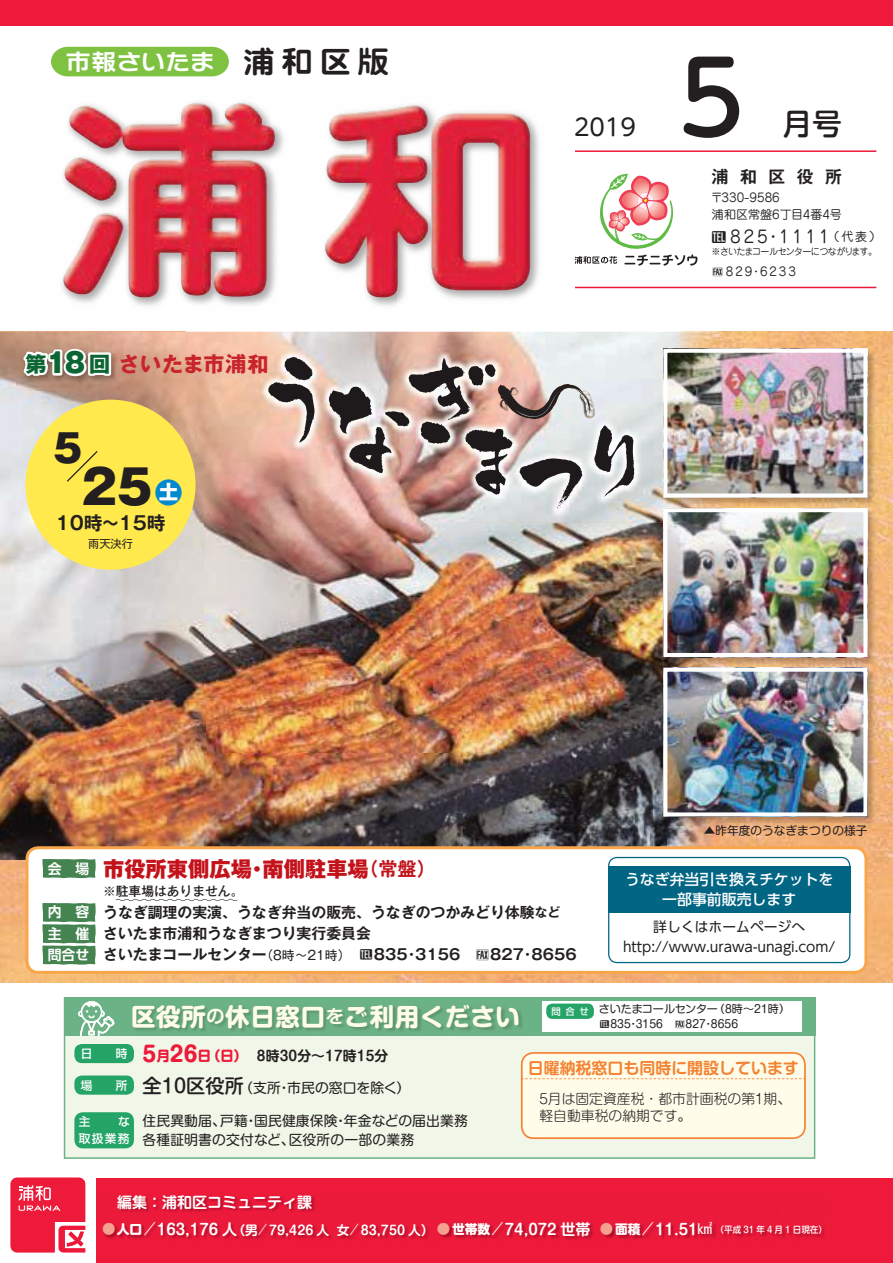
<style>
.page{position:relative;width:893px;height:1263px;background:#fff}
.page>*{position:absolute;margin:0;border:0;box-sizing:border-box;transform-origin:0 0}
.t1{font:103.8px "Kyo Madoka Kana B";color:#1e1a1b}
.t2{font:500 100.5px "UD Shin M Go Pro";color:#231f20}
.t3{font:79.05px "Kyo Madoka Kana B";color:#1e1a1b}
.t4{font:800 46.8px "Gothic MB101 Pro";color:#231f20}
.t5{font:800 38.25px "Gothic MB101 Pro";color:#231f20}
.t6{font:500 29.7px "UD Shin M Go Pro";color:#231f20}
.t7{font:700 24.45px "Shin M Go Pro";letter-spacing:.03em;color:#fffde9}
.t8{font:23.4px "UD Shin M Go Pro";color:#231f20}
.t9{font:21.75px "Typelabo N Std De Bold 90 pv RKSJ H";color:#fff;scale:1.11 1}
.t10{font:800 21.3px "Gothic MB101 Pro";color:#c4121a}
.t11{font:700 21px "Gothic MB101 Pro";letter-spacing:.025em;color:#c8242b}
.t12{font:700 18.75px "Gothic MB101 Pro De";color:#231f20}
.t13{font:16.95px "Jun 201 Pro Regular 90 pv RKSJ H";letter-spacing:.16em;color:#231f20}
.t14{font:16.8px "Gothic MB101 Pro De Bold 90 pv RKSJ H";letter-spacing:.685em;color:#231f20}
.t15{font:700 15.9px "Shin M Go Pro De";color:#f48232}
.t16{font:700 15px "Shin M Go Pro De";color:#fff}
.t17{font:700 14.85px/21.3px "Gothic MB101 Pro De";color:#231f20}
.t18{font:500 14.85px/20.2px "UD Shin Go Pro";color:#fff;text-align:center}
.t19{font:13.8px/19.2px "Shin M Go Pro";letter-spacing:.01em;color:#231f20}
.t20{font:13.8px/20.2px "UD Shin Go Pro";color:#231f20;text-align:center}
.t21{font:300 13.8px/17px "Shin M Go Pro";color:#231f20}
.t22{font:700 13.8px "Shin M Go Pro De";letter-spacing:.01em;color:#231f20}
.t23{font:500 12.75px "Gothic MB101 Pro";color:#231f20}
.t24{font:12px/16.5px "Jun 201 Pro Regular 90 pv RKSJ H";color:#231f20}
.t25{font:11.7px "Shin M Go Pro";color:#231f20}
.t26{font:500 11.7px/17px "Shin Go Pro";color:#fff;text-align:right}
.t27{font:11.25px "Gothic MB101 Pro";color:#231f20}
.t28{font:11.1px "Shin M Go Pro";letter-spacing:.01em;color:#231f20}
.t29{font:9.3px "Jun 201 Pro Regular 90 pv RKSJ H";letter-spacing:-.075em;color:#231f20;scale:.96 1}
.t30{font:500 9.3px "Shin Go Pro";color:#fff}
.s1{font-family:"Shin Go Pro De Bold 90 pv RKSJ H"}
.s2{font-family:"Jun 501 Pro Bold 90 pv RKSJ H";font-size:30.15px;color:#231f20}
.s3{font-weight:800;color:#0c6634}
.s4{font-weight:800;font-size:27px;color:#0c6634}
.s5{font-size:26.55px;color:#fff}
.s6{font-size:27.6px;color:#0089cf}
.s7{font-size:12px}
.s8{font-family:"UD Shin Go Pro De";font-weight:700;font-size:13.8px;color:#fff}
.s9{font-family:"Gothic MB101 Pro De";font-weight:700;font-size:19.2px}
.s10{font-family:"UD Shin Go Pro De";font-size:13.8px;color:#fff}
.s11{font-size:12.75px}
.s12{font-family:"Gothic MB101 Pro";font-weight:400;font-size:12.75px}
.s13{font-family:"Shin M Go Pro De";font-size:18px}
.s14{font-family:"Shin M Go Pro";font-size:21.3px;color:#ed1a3a}
.s15{font-family:"Shin M Go Pro";color:#ed1a3a}
.s16{font-weight:500;font-size:19.2px}
.s17{font-size:13.5px;color:#f6a090}
.s18{font-family:"Shin M Go Pro";font-weight:800;font-size:12.75px}
.s19{font-family:"DF Maru Gothic Std W5";font-weight:400}
.s20{font-family:"DF Maru Gothic Std W5";font-weight:400;font-size:12.75px}
.s21{font-family:"Shin M Go Pro";font-weight:500;font-size:9px}
</style>
<div class="page">
<div style="left:0;top:0;width:893px;height:26px;background:#ed1a3a"></div>
<hr style="left:575px;top:150px;width:301px;height:2px;background:#ed1a3a">
<hr style="left:575px;top:287px;width:301px;height:1px;background:#ed1a3a">
<img style="left:62px;top:102px;width:477px;height:204px">
<img style="left:63px;top:103px;width:467px;height:194px">
<svg style="left:575px;top:174px;width:122px;height:92px"></svg>
<div style="left:51px;top:47px;width:178px;height:29px;background:#7fc241"></div>
<div style="left:64px;top:1035px;width:751px;height:124px;background:#f1f7e8"></div>
<div style="left:64px;top:997px;width:751px;height:38px;background:#6bb286"></div>
<img style="left:134px;top:1007px;width:388px;height:24px">
<div style="left:74px;top:1112px;width:60px;height:36px;background:#25a467;border-radius:9px"></div>
<div style="left:74px;top:1044px;width:60px;height:19px;background:#25a467;border-radius:8px"></div>
<div style="left:74px;top:1075px;width:60px;height:20px;background:#25a467;border-radius:8px"></div>
<div style="left:542px;top:1001px;width:259px;height:31px;background:#fff"></div>
<div style="left:546px;top:1003px;width:48px;height:16px;background:#25a467;border-radius:6px"></div>
<svg style="left:78px;top:1001px;width:36px;height:34px"></svg>
<svg style="left:521px;top:1052px;width:285px;height:87px;background:#fef6df"></svg>
<img style="left:0;top:332px;width:893px;height:650px">
<img style="left:0;top:332px;width:205px;height:527px">
<img style="left:680px;top:332px;width:39px;height:16px">
<img style="left:205px;top:523px;width:462px;height:323px">
<img style="left:680px;top:506px;width:39px;height:2px">
<img style="left:667px;top:825px;width:52px;height:21px">
<svg style="left:26px;top:846px;width:841px;height:128px"></svg>
<img style="left:186px;top:332px;width:396px;height:191px">
<img style="left:582px;top:332px;width:13px;height:86px">
<img style="left:17px;top:342px;width:105px;height:48px">
<svg style="left:23px;top:349px;width:88px;height:27px"></svg>
<svg style="left:43px;top:859px;width:53px;height:19px"></svg>
<svg style="left:43px;top:903px;width:53px;height:62px;background:#5a9164"></svg>
<svg style="left:116px;top:899px;width:121px;height:2px"></svg>
<svg style="left:608px;top:857px;width:242px;height:106px"></svg>
<div style="left:608px;top:866px;width:242px;height:46px;background:#016584"></div>
<img style="left:663px;top:348px;width:213px;height:158px">
<img style="left:663px;top:349px;width:204px;height:148px">
<img style="left:663px;top:508px;width:213px;height:317px">
<img style="left:663px;top:508px;width:204px;height:149px">
<img style="left:663px;top:668px;width:204px;height:148px">
<div style="left:26px;top:400px;width:170px;height:170px;background:#ffe94d;border-radius:50%"></div>
<svg style="left:67px;top:451px;width:31px;height:31px"></svg>
<div style="left:96px;top:1178px;width:797px;height:85px;background:#ed1a3a"></div>
<img style="left:104px;top:1196px;width:721px;height:44px">
<svg style="left:11px;top:1178px;width:74px;height:74px;background:#ef3955"></svg>
<svg style="left:498px;top:384px;width:96px;height:35px;background:#af9e9a"></svg>
<svg style="left:477px;top:950px;width:12px;height:10px"></svg>
<h3 class="t9" style="left:66px;top:45px;width:293px"><span class="s1">市報</span>さいたま <span class="s2">浦和区版</span></h3>
<h3 class="t8" style="left:574px;top:108px;width:63px">2019</h3>
<h3 class="t11" style="left:26px;top:347px;width:245px"><span class="s3">第</span><span class="s4">18</span> <span class="s3">回</span>さいたま市浦和</h3>
<h1 class="t1" style="left:245px;top:350px;width:259px">うなぎ</h1>
<h3 class="t3" style="left:452px;top:420px;width:204px">まつり</h3>
<h3 class="t5" style="left:53px;top:417px;width:31px">5</h3>
<h3 class="t4" style="left:81px;top:448px;width:103px">25<span class="s5">●</span><span class="s6">土</span></h3>
<p class="t12" style="left:55px;top:507px;width:112px">10時～15時</p>
<p class="t27" style="left:88px;top:534px;width:46px">雨天決行</p>
<h2 class="t2" style="left:678px;top:16px;width:68px">5</h2>
<h3 class="t6" style="left:782px;top:100px;width:61px">月号</h3>
<p class="t14" style="left:712px;top:163px;width:131px">浦和区役所</p>
<p class="t24" style="left:711px;top:188px;width:133px">〒330-9586<br>浦和区常盤6丁目4番4号</p>
<p class="t13" style="left:711px;top:223px;width:172px">✓825・1111<span class="s7">（代表）</span></p>
<p class="t29" style="left:712px;top:244px;width:174px">※さいたまコールセンターにつながります。</p>
<p class="t24" style="left:726px;top:262px;width:72px">829・6233</p>
<p class="t25" style="left:704px;top:821px;width:165px">▲昨年度のうなぎまつりの様子</p>
<h3 class="t10" style="left:48px;top:851px;width:389px"><span class="s8">会　場</span> 市役所東側広場・南側駐車場<span class="s9">（常盤）</span></h3>
<p class="t23" style="left:103px;top:880px;width:142px">※駐車場はありません。</p>
<p class="t17" style="left:48px;top:900px;width:530px"><span class="s10">内　容</span> うなぎ調理の実演、うなぎ弁当の販売、うなぎのつかみどり体験<span class="s11">など</span><span class="s10">主　催</span> さいたま市浦和うなぎまつり実行委員会<br><span class="s10">問合せ</span> さいたまコールセンター<span class="s12">（8時～21時）</span> ✔835・3156　 827・8656</p>
<p class="t18" style="left:625px;top:868px;width:210px">うなぎ弁当引き換えチケットを一部事前販売します</p>
<p class="t20" style="left:623px;top:916px;width:214px">詳しくはホームページへhttp://www.urawa-unagi.com/</p>
<h3 class="t7" style="left:131px;top:996px;width:391px">区役所<span class="s13">の</span>休日窓口<span class="s13">を</span>ご利用ください</h3>
<p class="t22" style="left:142px;top:1045px;width:247px"><span class="s14">5</span><span class="s15">月</span><span class="s14">26</span><span class="s15">日（日）</span>　8時30分～17時15分</p>
<p class="t19" style="left:142px;top:1077px;width:269px"><span class="s16">全10区役所</span>（支所・市民の窓口を除く）</p>
<p class="t19" style="left:142px;top:1109px;width:327px">住民異動届、戸籍・国民健康保険・年金などの届出業務各種証明書の交付など、区役所の一部の業務</p>
<p class="t26" style="left:81px;top:1044px;width:13px">日</p>
<p class="t26" style="left:116px;top:1044px;width:13px">時</p>
<p class="t26" style="left:81px;top:1075px;width:13px">場</p>
<p class="t26" style="left:116px;top:1075px;width:13px">所</p>
<p class="t26" style="left:79px;top:1112px;width:13px">主</p>
<p class="t26" style="left:79px;top:1112px;width:53px">な<br>取扱業務</p>
<p class="t30" style="left:551px;top:1004px;width:39px">問合せ</p>
<p class="t28" style="left:599px;top:1000px;width:193px">さいたまコールセンター（8時～21時）</p>
<p class="t28" style="left:599px;top:1014px;width:141px">✓835・3156　 827・8656</p>
<p class="t15" style="left:528px;top:1055px;width:273px">日曜納税窓口も同時に開設しています</p>
<p class="t21" style="left:539px;top:1089px;width:253px">5月は固定資産税・都市計画税の第1期、軽自動車税の納期です。</p>
<p class="t16" style="left:102px;top:1190px;width:211px">　編集：浦和区コミュニティ課</p>
<p class="t16" style="left:102px;top:1217px;width:726px"><span class="s17">●</span><span class="s18">人口</span><span class="s19">／</span>163,176 人<span class="s11">（男</span><span class="s20">／</span> <span class="s11">79,426 人女</span><span class="s20">／</span> <span class="s11">83,750 人）</span> <span class="s17">●</span><span class="s18">世帯数</span><span class="s19">／</span>74,072 世帯 <span class="s17">●</span><span class="s18">面積</span><span class="s19">／</span>11.51★ <span class="s21">（平成 31 年 4 月 1 日現在）</span></p>
</div>
